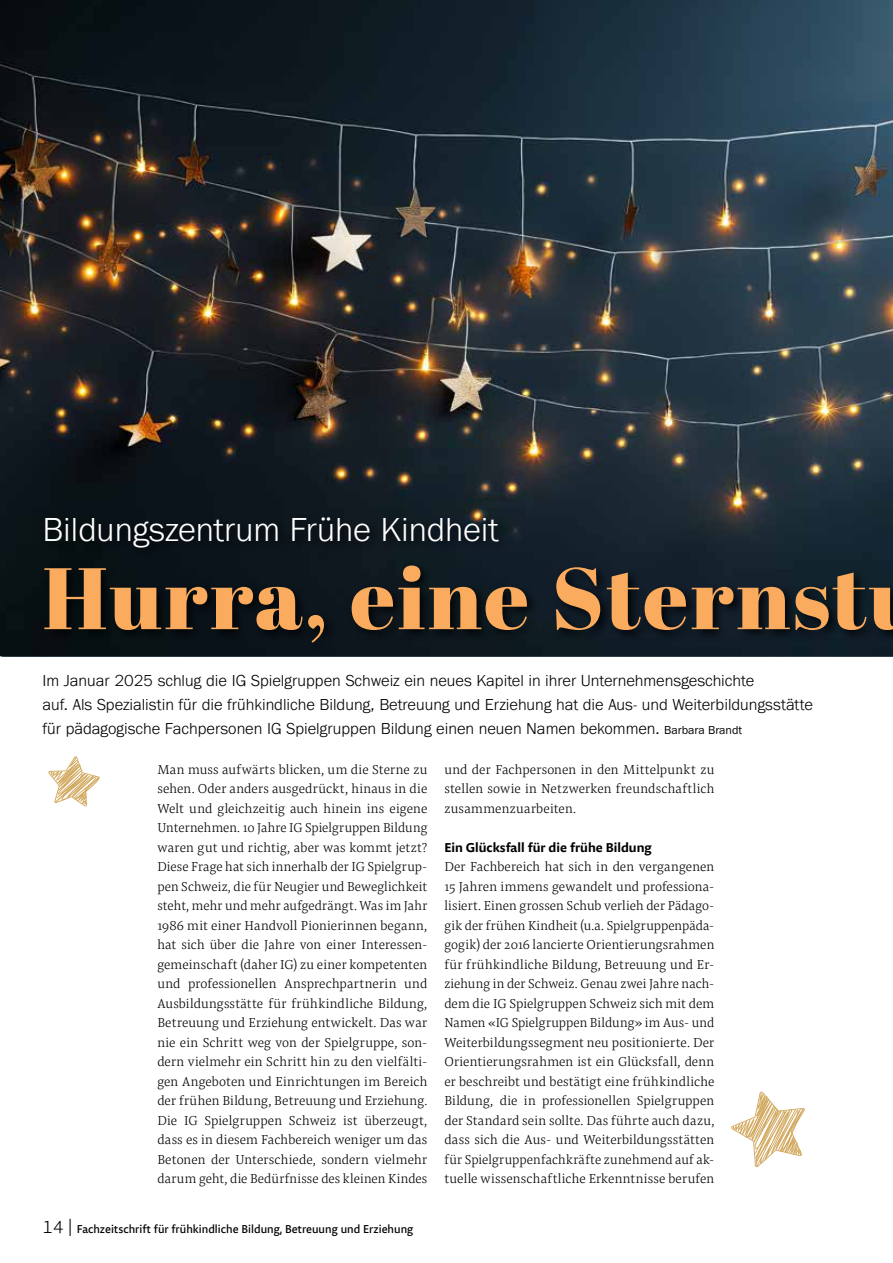
<style>
.page{position:relative;width:893px;height:1263px;background:#fff}
.page>*{position:absolute;margin:0;border:0;box-sizing:border-box;transform-origin:0 0}
.t1{font:87px "Abril Fatface";letter-spacing:.03em;color:#faab5e}
.t2{font:300 34.5px "Franklin Gothic URW";color:#fff}
.t3{font:300 16.5px/24px "Franklin Gothic URW";color:#000}
.t4{font:300 13.5px/19.5px "Pensum Pro";letter-spacing:.015em;color:#000;text-align:justify}
.t5{font:700 13.5px "Pensum Sans";color:#000}
.t6{font:12px "Pensum Sans";color:#000}
.s1{font-family:"Franklin Gothic URW Boo";font-weight:400;font-size:12px}
.s2{font-weight:300;font-size:18px}
</style>
<div class="page">
<img style="left:0;top:0;width:893px;height:657px">
<div style="left:41px;top:513px;width:852px;height:141px;background:#000;opacity:.75"></div>
<svg style="left:48px;top:756px;width:52px;height:50px"></svg>
<svg style="left:731px;top:1091px;width:74px;height:76px"></svg>
<h2 class="t2" style="left:43px;top:508px;width:458px">Bildungszentrum Frühe Kindheit</h2>
<h1 class="t1" style="left:43px;top:537px;width:825px">Hurra, eine Sternst</h1>
<p class="t3" style="left:43px;top:669px;width:772px">Im Januar 2025 schlug die IG Spielgruppen Schweiz ein neues Kapitel in ihrer Unternehmensgeschichte<br>auf. Als Spezialistin für die frühkindliche Bildung, Betreuung und Erziehung hat die Aus- und Weiterbildungsstätte für pädagogische Fachpersonen IG Spielgruppen Bildung einen neuen Namen bekommen. <span class="s1">Barbara Brandt</span></p>
<p class="t4" style="left:157px;top:759px;width:272px">Man muss aufwärts blicken, um die Sterne zu sehen. Oder anders ausgedrückt, hinaus in die Welt und gleichzeitig auch hinein ins eigene Unternehmen. 10 Jahre IG Spielgruppen Bildung waren gut und richtig, aber was kommt jetzt?<br>Diese Frage hat sich innerhalb der IG Spielgrup&shy;pen Schweiz, die für Neugier und Beweglichkeit steht, mehr und mehr aufgedrängt. Was im Jahr 1986 mit einer Handvoll Pionierinnen begann, hat sich über die Jahre von einer Interessen&shy;gemeinschaft (daher IG) zu einer kompetenten und professionellen Ansprechpartnerin und Ausbildungsstätte für frühkindliche Bildung, Betreuung und Erziehung entwickelt. Das war nie ein Schritt weg von der Spielgruppe, son&shy;dern vielmehr ein Schritt hin zu den vielfälti&shy;gen Angeboten und Einrichtungen im Bereich der frühen Bildung, Betreuung und Erziehung.<br>Die IG Spielgruppen Schweiz ist überzeugt, dass es in diesem Fachbereich weniger um das Betonen der Unterschiede, sondern vielmehr darum geht, die Bedürfnisse des kleinen Kindes</p>
<p class="t4" style="left:444px;top:759px;width:272px">und der Fachpersonen in den Mittelpunkt zu stellen sowie in Netzwerken freundschaftlich zusammenzuarbeiten.</p>
<p class="t5" style="left:444px;top:838px;width:209px">Ein Glücksfall für die frühe Bildung</p>
<p class="t4" style="left:444px;top:857px;width:272px">Der Fachbereich hat sich in den vergangenen 15 Jahren immens gewandelt und professiona&shy;lisiert. Einen grossen Schub verlieh der Pädago&shy;gik der frühen Kindheit (u.a. Spielgruppenpäda&shy;gogik) der 2016 lancierte Orientierungsrahmen für frühkindliche Bildung, Betreuung und Er&shy;ziehung in der Schweiz. Genau zwei Jahre nach&shy;dem die IG Spielgruppen Schweiz sich mit dem Namen «IG Spielgruppen Bildung» im Aus- und Weiterbildungssegment neu positionierte. Der Orientierungsrahmen ist ein Glücksfall, denn er beschreibt und bestätigt eine frühkindliche Bildung, die in professionellen Spielgruppen der Standard sein sollte. Das führte auch dazu, dass sich die Aus- und Weiterbildungsstätten für Spielgruppenfachkräfte zunehmend auf ak&shy;tuelle wissenschaftliche Erkenntnisse berufen</p>
<p class="t6" style="left:43px;top:1221px;width:372px"><span class="s2">14 |</span> Fachzeitschrift für frühkindliche Bildung, Betreuung und Erziehung</p>
</div>
